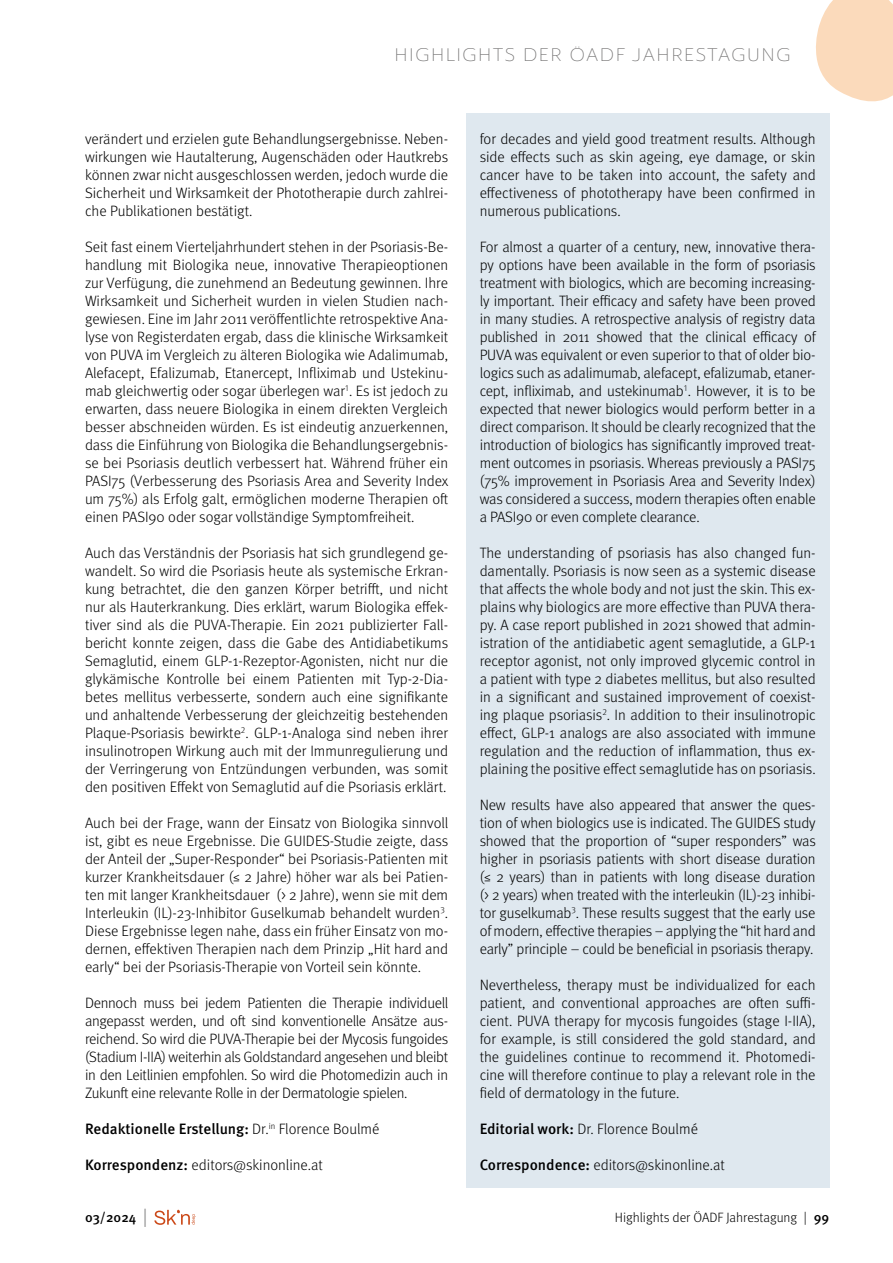
<style>
.page{position:relative;width:893px;height:1263px;background:#fff}
.page>*{position:absolute;margin:0;border:0;box-sizing:border-box;transform-origin:0 0}
.t1{font:300 expanded 18px "Ainslie Sans";letter-spacing:.05em;color:#706f6f}
.Text{font:300 15px/18px "Meta Pro";color:#000;text-align:justify}
.Text_ENG{font:300 15px/18px "Meta Pro";letter-spacing:-.005em;color:#000;text-align:justify}
.Text-2{font:500 15px "Meta Pro";color:#000}
.t2{font:300 13.5px "Meta Pro";color:#000}
.t3{font:500 13.5px "Meta Pro";color:#000}
.s1{font-weight:300}
.s2{font-weight:500}
.s3{font-weight:300;font-size:18.9px;color:#706f6f}
</style>
<div class="page">
<svg style="left:816px;top:0;width:77px;height:102px;background:#fbdec3"></svg>
<svg style="left:154px;top:1210px;width:42px;height:15px"></svg>
<div style="left:466px;top:114px;width:363px;height:1074px;background:#dfe8ef"></div>
<p class="t1" style="left:394px;top:44px;width:353px">HIGH LIGHTS DER ÖADF JAH RESTAGUNG</p>
<p class="Text" style="left:85px;top:129px;width:365px">verändert und erzielen gute Behandlungsergebnisse. Neben&shy;wirkungen wie Hautalterung, Augenschäden oder Hautkrebs können zwar nicht ausgeschlossen werden, jedoch wurde die Sicherheit und Wirksamkeit der Phototherapie durch zahlrei&shy;che Publikationen bestätigt.</p>
<p class="Text" style="left:85px;top:237px;width:365px">Seit fast einem Vierteljahrhundert stehen in der Psoriasis-Be&shy;handlung mit Biologika neue, innovative Therapieoptionen zur Verfügung, die zunehmend an Bedeutung gewinnen. Ihre Wirksamkeit und Sicherheit wurden in vielen Studien nach&shy;gewiesen. Eine im Jahr 2011 veröffentlichte retrospektive Ana&shy;lyse von Registerdaten ergab, dass die klinische Wirksamkeit von PUVA im Vergleich zu älteren Biologika wie Adalimumab, Alefacept, Efalizumab, Etanercept, Infliximab und Ustekinu&shy;mab gleichwertig oder sogar überlegen war<sup>1</sup>. Es ist jedoch zu erwarten, dass neuere Biologika in einem direkten Vergleich besser abschneiden würden. Es ist eindeutig anzuerkennen, dass die Einführung von Biologika die Behandlungsergebnis&shy;se bei Psoriasis deutlich verbessert hat. Während früher ein PASI75 (Verbesserung des Psoriasis Area and Severity Index um 75%) als Erfolg galt, ermöglichen moderne Therapien oft einen PASI90 oder sogar vollständige Symptomfreiheit.</p>
<p class="Text" style="left:85px;top:543px;width:365px">Auch das Verständnis der Psoriasis hat sich grundlegend ge&shy;wandelt. So wird die Psoriasis heute als systemische Erkran&shy;kung betrachtet, die den ganzen Körper betrifft, und nicht nur als Hauterkrankung. Dies erklärt, warum Biologika effek&shy;tiver sind als die PUVA-Therapie. Ein 2021 publizierter Fall&shy;bericht konnte zeigen, dass die Gabe des Antidiabetikums Semaglutid, einem GLP-1-Rezeptor-Agonisten, nicht nur die glykämische Kontrolle bei einem Patienten mit Typ-2-Dia&shy;betes mellitus verbesserte, sondern auch eine signifikante und anhaltende Verbesserung der gleichzeitig bestehenden Plaque-Psoriasis bewirkte<sup>2</sup>. GLP-1-Analoga sind neben ihrer insulinotropen Wirkung auch mit der Immunregulierung und der Verringerung von Entzündungen verbunden, was somit den positiven Effekt von Semaglutid auf die Psoriasis erklärt.</p>
<p class="Text" style="left:85px;top:813px;width:365px">Auch bei der Frage, wann der Einsatz von Biologika sinnvoll ist, gibt es neue Ergebnisse. Die GUIDES-Studie zeigte, dass der Anteil der „Super-Responder“ bei Psoriasis-Patienten mit kurzer Krankheitsdauer (≤ 2 Jahre) höher war als bei Patien&shy;ten mit langer Krankheitsdauer (&gt; 2 Jahre), wenn sie mit dem Interleukin (IL)-23-Inhibitor Guselkumab behandelt wurden<sup>3</sup>.<br>Diese Ergebnisse legen nahe, dass ein früher Einsatz von mo&shy;dernen, effektiven Therapien nach dem Prinzip „Hit hard and early“ bei der Psoriasis-Therapie von Vorteil sein könnte.</p>
<p class="Text" style="left:85px;top:993px;width:365px">Dennoch muss bei jedem Patienten die Therapie individuell angepasst werden, und oft sind konventionelle Ansätze aus&shy;reichend. So wird die PUVA-Therapie bei der Mycosis fungoides (Stadium I-IIA) weiterhin als Goldstandard angesehen und bleibt in den Leitlinien empfohlen. So wird die Photomedizin auch in Zukunft eine relevante Rolle in der Dermatologie spielen.</p>
<p class="Text-2" style="left:85px;top:1117px;width:296px">Redaktionelle Erstellung: <span class="s1">Dr.</span><sup>in</sup> <span class="s1">Florence Boulmé</span></p>
<p class="Text" style="left:85px;top:1155px;width:239px"><span class="s2">Korrespondenz:</span> editors@skinonline.at</p>
<p class="t3" style="left:85px;top:1206px;width:64px">03/2024 <span class="s3">|</span></p>
<p class="Text_ENG" style="left:480px;top:129px;width:338px">for decades and yield good treatment results. Although side effects such as skin ageing, eye damage, or skin cancer have to be taken into account, the safety and effectiveness of phototherapy have been confirmed in numerous publications.</p>
<p class="Text_ENG" style="left:480px;top:237px;width:338px">For almost a quarter of a century, new, innovative thera&shy;py options have been available in the form of psoriasis treatment with biologics, which are becoming increasing&shy;ly important. Their efficacy and safety have been proved in many studies. A retrospective analysis of registry data published in 2011 showed that the clinical efficacy of PUVA was equivalent or even superior to that of older bio&shy;logics such as adalimumab, alefacept, efalizumab, etaner&shy;cept, infliximab, and ustekinumab<sup>1</sup>. However, it is to be expected that newer biologics would perform better in a direct comparison. It should be clearly recognized that the introduction of biologics has significantly improved treat&shy;ment outcomes in psoriasis. Whereas previously a PASI75 (75% improvement in Psoriasis Area and Severity Index) was considered a success, modern therapies often enable a PASI90 or even complete clearance.</p>
<p class="Text_ENG" style="left:480px;top:543px;width:338px">The understanding of psoriasis has also changed fun&shy;damentally. Psoriasis is now seen as a systemic disease that affects the whole body and not just the skin. This ex&shy;plains why biologics are more effective than PUVA thera&shy;py. A case report published in 2021 showed that admin&shy;istration of the antidiabetic agent semaglutide, a GLP-1 receptor agonist, not only improved glycemic control in a patient with type 2 diabetes mellitus, but also resulted in a significant and sustained improvement of coexist&shy;ing plaque psoriasis<sup>2</sup>. In addition to their insulinotropic effect, GLP-1 analogs are also associated with immune regulation and the reduction of inflammation, thus ex&shy;plaining the positive effect semaglutide has on psoriasis.</p>
<p class="Text_ENG" style="left:480px;top:795px;width:338px">New results have also appeared that answer the ques&shy;tion of when biologics use is indicated. The GUIDES study showed that the proportion of “super responders” was higher in psoriasis patients with short disease duration (≤ 2 years) than in patients with long disease duration (&gt; 2 years) when treated with the interleukin (IL)-23 inhibi&shy;tor guselkumab<sup>3</sup>. These results suggest that the early use of modern, effective therapies – applying the “hit hard and early” principle – could be beneficial in psoriasis therapy.</p>
<p class="Text_ENG" style="left:480px;top:975px;width:338px">Nevertheless, therapy must be individualized for each patient, and conventional approaches are often suffi&shy;cient. PUVA therapy for mycosis fungoides (stage I-IIA), for example, is still considered the gold standard, and the guidelines continue to recommend it. Photomedi&shy;cine will therefore continue to play a relevant role in the field of dermatology in the future.</p>
<p class="Text_ENG" style="left:480px;top:1119px;width:220px"><span class="s2">Editorial work:</span> Dr. Florence Boulmé</p>
<p class="Text_ENG" style="left:480px;top:1155px;width:247px"><span class="s2">Correspondence:</span> editors@skinonline.at</p>
<p class="t2" style="left:615px;top:1208px;width:216px">Highlights der ÖADF Jahrestagung | <span class="s2">99</span></p>
</div>
